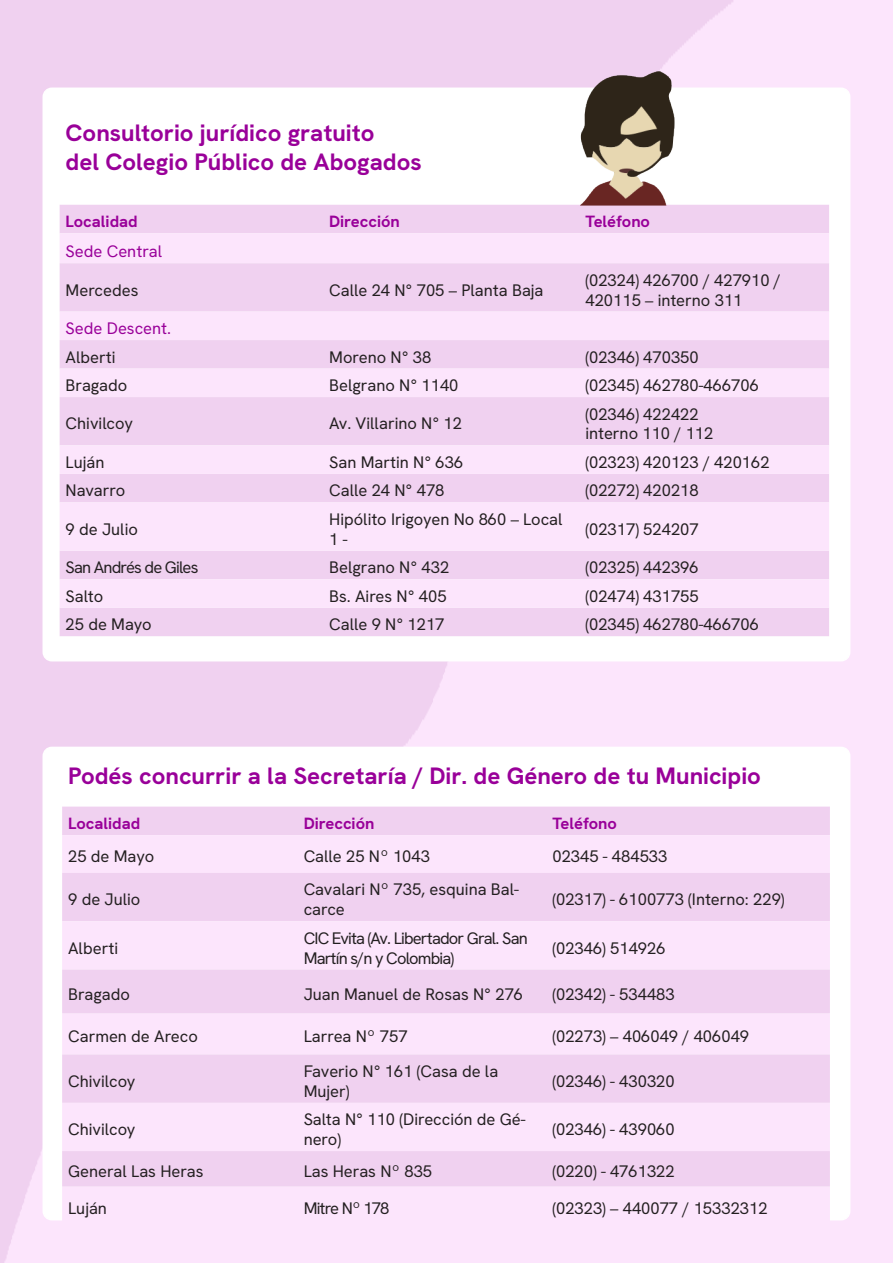
<style>
.page{position:relative;width:893px;height:1263px;background:#fff}
.page>*{position:absolute;margin:0;border:0;box-sizing:border-box;transform-origin:0 0}
.t1{font:700 24px "HK Grotesk";color:#909}
.t2{font:16.5px/19.8px "HK Grotesk";color:#231f20}
.t3{font:16.5px/19.8px "HK Grotesk";letter-spacing:-.05em;color:#231f20}
.t4{font:700 16.5px "HK Grotesk";color:#909}
.t5{font:16.5px "HK Grotesk";color:#909}
</style>
<div class="page">
<img style="left:0;top:0;width:893px;height:1263px">
<div style="left:43px;top:88px;width:807px;height:573px;background:#fff;border-radius:9px"></div>
<svg style="left:60px;top:205px;width:769px;height:58px;background:#f6dbf5"></svg>
<div style="left:60px;top:263px;width:769px;height:373px;background:#f0d1f0"></div>
<svg style="left:60px;top:312px;width:769px;height:296px;background:#f6dcf6"></svg>
<img style="left:580px;top:71px;width:94px;height:134px">
<div style="left:43px;top:747px;width:807px;height:473px;background:#fff;border-radius:9px"></div>
<svg style="left:62px;top:806px;width:768px;height:115px;background:#f4d7f4"></svg>
<div style="left:62px;top:921px;width:768px;height:304px;background:#fce5fc"></div>
<svg style="left:62px;top:969px;width:768px;height:217px;background:#f4d9f4"></svg>
<p class="t1" style="left:66px;top:117px;width:310px">Consultorio jurídico gratuito</p>
<p class="t1" style="left:66px;top:146px;width:358px">del Colegio Público de Abogados</p>
<p class="t4" style="left:66px;top:211px;width:74px">Localidad</p>
<p class="t4" style="left:329px;top:211px;width:72px">Dirección</p>
<p class="t4" style="left:585px;top:211px;width:66px">Teléfono</p>
<p class="t5" style="left:66px;top:240px;width:98px">Sede Central</p>
<p class="t2" style="left:66px;top:280px;width:74px">Mercedes</p>
<p class="t2" style="left:329px;top:280px;width:216px">Calle 24 N° 705 – Planta Baja</p>
<p class="t2" style="left:585px;top:270px;width:197px">(02324) 426700 / 427910 /<br>420115 – interno 311</p>
<p class="t5" style="left:66px;top:318px;width:107px">Sede Descent.</p>
<p class="t2" style="left:66px;top:347px;width:51px">Alberti</p>
<p class="t2" style="left:329px;top:347px;width:104px">Moreno N° 38</p>
<p class="t2" style="left:585px;top:347px;width:115px">(02346) 470350</p>
<p class="t2" style="left:66px;top:375px;width:63px">Bragado</p>
<p class="t2" style="left:329px;top:375px;width:131px">Belgrano N° 1140</p>
<p class="t2" style="left:585px;top:375px;width:175px">(02345) 462780-466706</p>
<p class="t2" style="left:66px;top:413px;width:69px">Chivilcoy</p>
<p class="t2" style="left:329px;top:413px;width:134px">Av. Villarino N° 12</p>
<p class="t2" style="left:585px;top:404px;width:115px">(02346) 422422</p>
<p class="t2" style="left:585px;top:423px;width:129px">interno 110 / 112</p>
<p class="t2" style="left:66px;top:452px;width:40px">Luján</p>
<p class="t2" style="left:329px;top:452px;width:136px">San Martin N° 636</p>
<p class="t2" style="left:585px;top:452px;width:186px">(02323) 420123 / 420162</p>
<p class="t2" style="left:66px;top:480px;width:61px">Navarro</p>
<p class="t2" style="left:329px;top:480px;width:117px">Calle 24 N° 478</p>
<p class="t2" style="left:585px;top:480px;width:115px">(02272) 420218</p>
<p class="t2" style="left:66px;top:519px;width:74px">9 de Julio</p>
<p class="t2" style="left:329px;top:509px;width:235px">Hipólito Irigoyen No 860 – Local<br>1 -</p>
<p class="t2" style="left:585px;top:519px;width:115px">(02317) 524207</p>
<p class="t3" style="left:66px;top:557px;width:134px">San Andrés de Giles</p>
<p class="t2" style="left:329px;top:557px;width:122px">Belgrano N° 432</p>
<p class="t2" style="left:585px;top:557px;width:115px">(02325) 442396</p>
<p class="t2" style="left:66px;top:586px;width:39px">Salto</p>
<p class="t2" style="left:329px;top:586px;width:119px">Bs. Aires N° 405</p>
<p class="t2" style="left:585px;top:586px;width:115px">(02474) 431755</p>
<p class="t2" style="left:66px;top:614px;width:88px">25 de Mayo</p>
<p class="t2" style="left:329px;top:614px;width:117px">Calle 9 N° 1217</p>
<p class="t2" style="left:585px;top:614px;width:175px">(02345) 462780-466706</p>
<p class="t1" style="left:68px;top:760px;width:694px">Podés concurrir a la Secretaría / Dir. de Género de tu Municipio</p>
<p class="t4" style="left:68px;top:812px;width:74px">Localidad</p>
<p class="t4" style="left:304px;top:812px;width:72px">Dirección</p>
<p class="t4" style="left:552px;top:812px;width:66px">Teléfono</p>
<p class="t2" style="left:68px;top:846px;width:88px">25 de Mayo</p>
<p class="t2" style="left:304px;top:846px;width:128px">Calle 25 Nº 1043</p>
<p class="t2" style="left:552px;top:846px;width:116px">02345 - 484533</p>
<p class="t2" style="left:68px;top:889px;width:74px">9 de Julio</p>
<p class="t2" style="left:304px;top:879px;width:217px">Cavalari Nº 735, esquina Bal&shy;carce</p>
<p class="t2" style="left:552px;top:889px;width:234px">(02317) - 6100773 (Interno: 229)</p>
<p class="t2" style="left:68px;top:938px;width:51px">Alberti</p>
<p class="t3" style="left:304px;top:928px;width:226px">CIC Evita (Av. Libertador Gral. San<br>Martín s/n y Colombia)</p>
<p class="t2" style="left:552px;top:938px;width:115px">(02346) 514926</p>
<p class="t2" style="left:68px;top:984px;width:63px">Bragado</p>
<p class="t2" style="left:304px;top:984px;width:221px">Juan Manuel de Rosas N° 276</p>
<p class="t2" style="left:552px;top:984px;width:124px">(02342) - 534483</p>
<p class="t2" style="left:68px;top:1026px;width:131px">Carmen de Areco</p>
<p class="t2" style="left:304px;top:1026px;width:105px">Larrea Nº 757</p>
<p class="t2" style="left:552px;top:1026px;width:198px">(02273) – 406049 / 406049</p>
<p class="t2" style="left:68px;top:1071px;width:69px">Chivilcoy</p>
<p class="t2" style="left:304px;top:1061px;width:196px">Faverio N° 161 (Casa de la<br>Mujer)</p>
<p class="t2" style="left:552px;top:1071px;width:124px">(02346) - 430320</p>
<p class="t2" style="left:68px;top:1119px;width:69px">Chivilcoy</p>
<p class="t2" style="left:304px;top:1109px;width:223px">Salta N° 110 (Dirección de Gé&shy;nero)</p>
<p class="t2" style="left:552px;top:1119px;width:124px">(02346) - 439060</p>
<p class="t2" style="left:68px;top:1161px;width:137px">General Las Heras</p>
<p class="t2" style="left:304px;top:1161px;width:130px">Las Heras Nº 835</p>
<p class="t2" style="left:552px;top:1161px;width:124px">(0220) - 4761322</p>
<p class="t2" style="left:68px;top:1198px;width:40px">Luján</p>
<p class="t3" style="left:304px;top:1198px;width:87px">Mitre Nº 178</p>
<p class="t2" style="left:552px;top:1198px;width:217px">(02323) – 440077 / 15332312</p>
</div>
